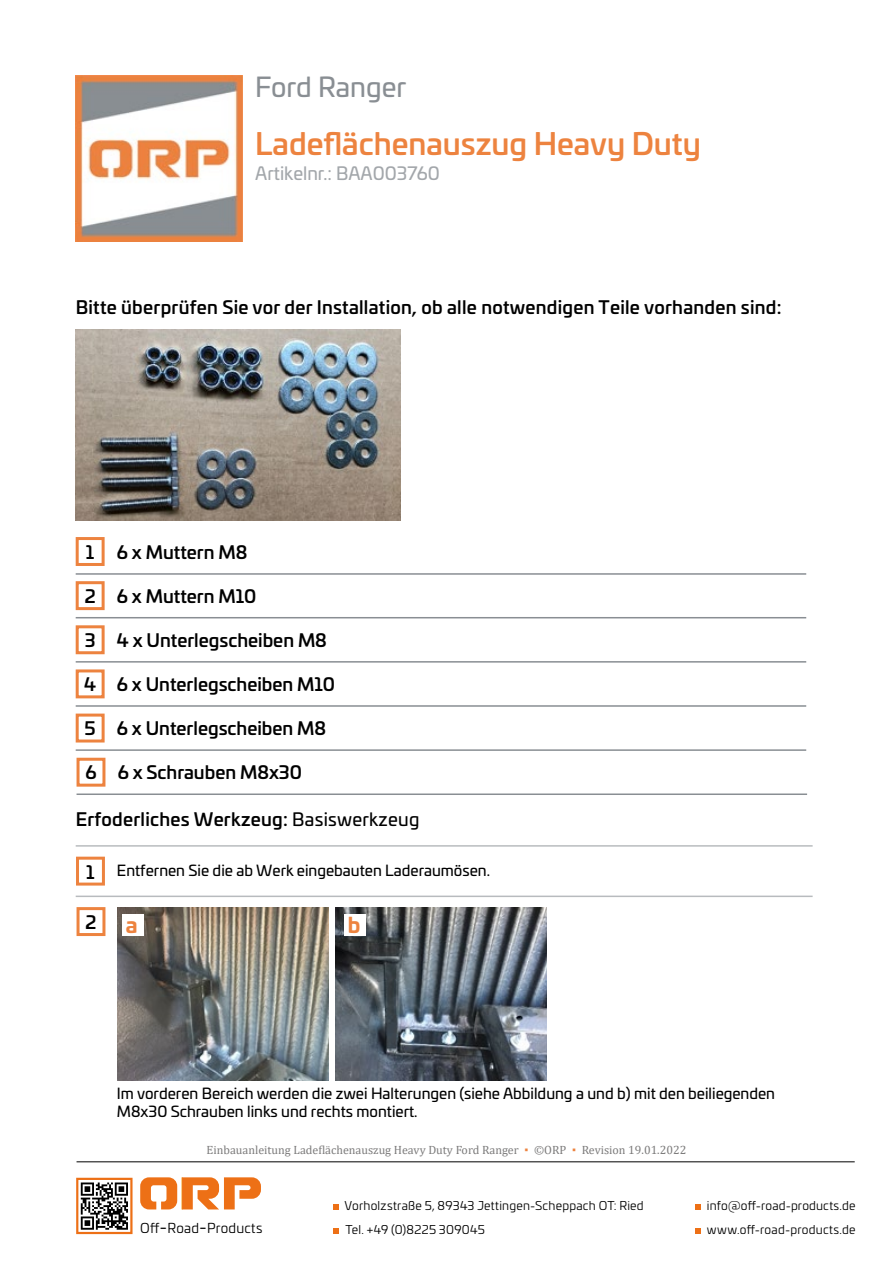
<style>
.page{position:relative;width:893px;height:1263px;background:#fff}
.page>*{position:absolute;margin:0;border:0;box-sizing:border-box;transform-origin:0 0}
.t1{font:500 30px "Univia Pro";color:#ed833f}
.t2{font:27px "Univia Pro";color:#898e93}
.t3{font:700 21px "Univia Pro";color:#ed833f}
.t4{font:500 18px "Univia Pro";letter-spacing:.005em;color:#000}
.t5{font:18px "Univia Pro";color:#a3a7ab}
.t6{font:15px/18px "Univia Pro";color:#000}
.t7{font:13.5px "Univia Pro";letter-spacing:.015em;color:#000}
.t8{font:12px "Univia Pro";letter-spacing:.02em;color:#000}
.t9{font:12px "Cambria";color:#7c7b7b}
.s1{font-weight:400}
.s2{font-weight:500;font-size:18px}
.s3{color:#ed833f}
.s4{font-size:18px}
</style>
<div class="page">
<img style="left:76px;top:75px;width:166px;height:167px">
<hr style="left:77px;top:1161px;width:778px;height:1px;background:#000">
<svg style="left:140px;top:1177px;width:121px;height:32px"></svg>
<div style="left:76px;top:1178px;width:57px;height:56px;border:2px solid #ed7016"></div>
<svg style="left:81px;top:1182px;width:47px;height:48px"></svg>
<svg style="left:333px;top:1204px;width:5px;height:5px"></svg>
<svg style="left:695px;top:1204px;width:5px;height:5px"></svg>
<svg style="left:333px;top:1228px;width:5px;height:6px"></svg>
<svg style="left:695px;top:1228px;width:5px;height:6px"></svg>
<img style="left:76px;top:330px;width:324px;height:191px">
<div style="left:76px;top:537px;width:29px;height:29px;border:3px solid #ed833f"></div>
<div style="left:76px;top:581px;width:29px;height:29px;border:3px solid #ed833f"></div>
<div style="left:76px;top:625px;width:29px;height:29px;border:3px solid #ed833f"></div>
<div style="left:76px;top:669px;width:29px;height:29px;border:3px solid #ed833f"></div>
<div style="left:76px;top:713px;width:29px;height:29px;border:3px solid #ed833f"></div>
<hr style="left:76px;top:573px;width:730px;height:2px;background:#898e93">
<hr style="left:76px;top:617px;width:730px;height:1px;background:#898e93">
<hr style="left:76px;top:661px;width:730px;height:2px;background:#898e93">
<hr style="left:76px;top:705px;width:730px;height:2px;background:#898e93">
<hr style="left:76px;top:749px;width:730px;height:2px;background:#898e93">
<div style="left:77px;top:758px;width:28px;height:29px;border:3px solid #ed833f"></div>
<hr style="left:77px;top:793px;width:730px;height:2px;background:#898e93">
<hr style="left:76px;top:845px;width:737px;height:2px;background:#898e93">
<div style="left:76px;top:857px;width:29px;height:28px;background:#fff;border:3px solid #ed833f"></div>
<hr style="left:76px;top:895px;width:737px;height:2px;background:#898e93">
<div style="left:77px;top:907px;width:28px;height:29px;background:#fff;border:3px solid #ed833f"></div>
<img style="left:117px;top:907px;width:211px;height:173px">
<img style="left:335px;top:907px;width:211px;height:173px">
<div style="left:122px;top:914px;width:22px;height:21px;background:#fff"></div>
<div style="left:344px;top:914px;width:22px;height:21px;background:#fff"></div>
<h2 class="t2" style="left:255px;top:67px;width:153px">Ford Ranger</h2>
<h1 class="t1" style="left:255px;top:120px;width:447px">Ladeflächenauszug Heavy Duty</h1>
<p class="t5" style="left:255px;top:159px;width:186px">Artikelnr.: BAA003760</p>
<p class="t4" style="left:76px;top:294px;width:707px">Bitte überprüfen Sie vor der Installation, ob alle notwendigen Teile vorhanden sind:</p>
<p class="t4" style="left:117px;top:538px;width:132px">6 x Muttern M8</p>
<p class="t4" style="left:117px;top:582px;width:141px">6 x Muttern M10</p>
<p class="t4" style="left:117px;top:626px;width:212px">4 x Unterlegscheiben M8</p>
<p class="t4" style="left:117px;top:670px;width:220px">6 x Unterlegscheiben M10</p>
<p class="t4" style="left:117px;top:715px;width:211px">6 x Unterlegscheiben M8</p>
<p class="t4" style="left:85px;top:759px;width:218px">6 6 x Schrauben M8x30</p>
<p class="t4" style="left:76px;top:805px;width:345px">Erfoderliches Werkzeug: <span class="s1">Basiswerkzeug</span></p>
<p class="t6" style="left:86px;top:861px;width:405px"><span class="s2">1</span> Entfernen Sie die ab Werk eingebauten Laderaumösen.</p>
<p class="t4" style="left:86px;top:908px;width:12px">2</p>
<p class="t4" style="left:86px;top:538px;width:10px">1</p>
<p class="t4" style="left:85px;top:582px;width:12px">2</p>
<p class="t4" style="left:85px;top:626px;width:12px">3</p>
<p class="t4" style="left:84px;top:670px;width:13px">4</p>
<p class="t4" style="left:85px;top:714px;width:13px">5</p>
<p class="t3" style="left:126px;top:908px;width:13px">a</p>
<p class="t3" style="left:348px;top:908px;width:14px">b</p>
<p class="t6" style="left:117px;top:1084px;width:660px">Im vorderen Bereich werden die zwei Halterungen (siehe Abbildung a und b) mit den beiliegenden<br>M8x30 Schrauben links und rechts montiert.</p>
<p class="t9" style="left:207px;top:1143px;width:481px">Einbauanleitung Ladeflächenauszug Heavy Duty Ford Ranger <span class="s3">▪</span> ©ORP <span class="s3">▪</span> Revision 19.01.2022</p>
<p class="t8" style="left:344px;top:1196px;width:301px">Vorholzstraße 5, 89343 Jettingen-Scheppach OT: Ried</p>
<p class="t7" style="left:140px;top:1219px;width:124px">Off<span class="s4">-</span>Road<span class="s4">-</span>Products</p>
<p class="t8" style="left:346px;top:1220px;width:141px">Tel. +49 (0)8225 309045</p>
<p class="t8" style="left:707px;top:1196px;width:150px">info@off-road-products.de</p>
<p class="t8" style="left:707px;top:1220px;width:150px">www.off-road-products.de</p>
</div>
